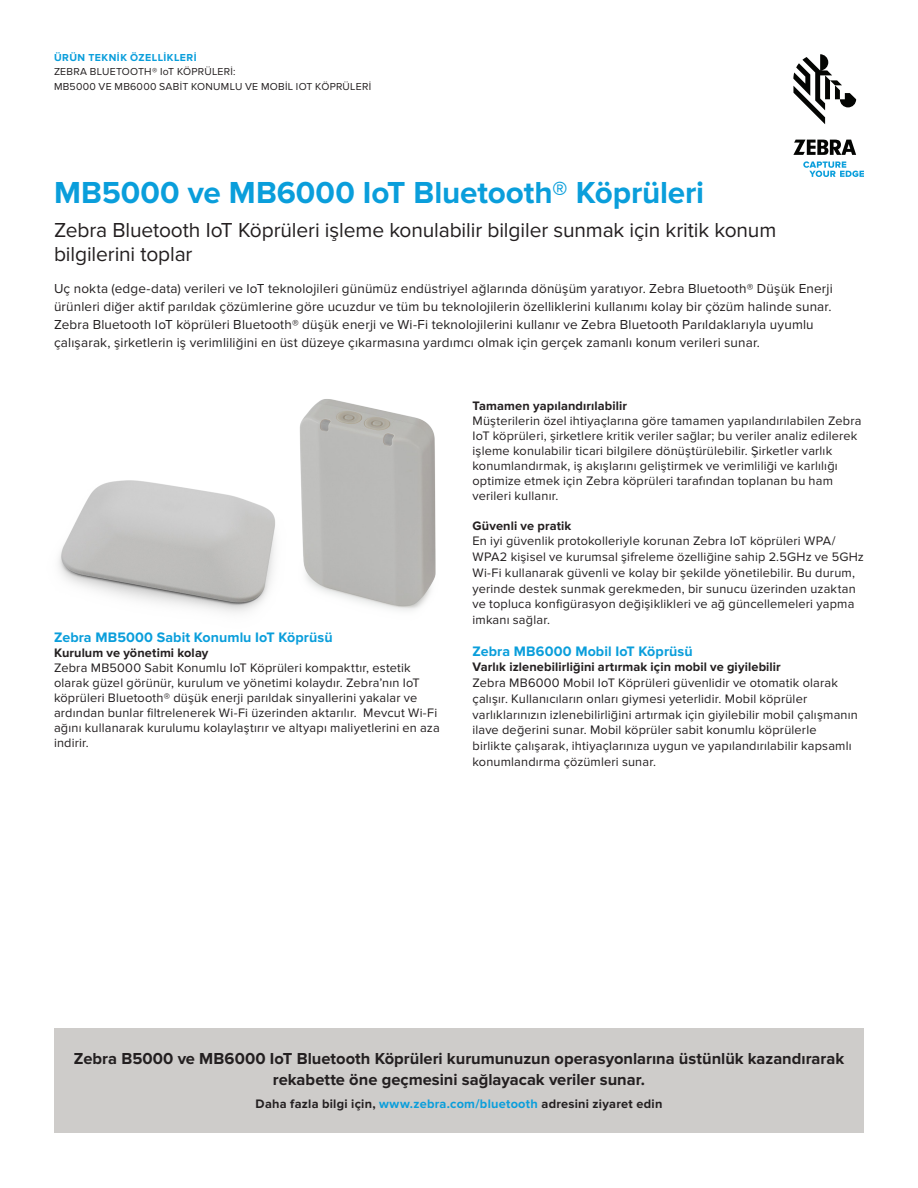
<style>
.page{position:relative;width:918px;height:1188px;background:#fff}
.page>*{position:absolute;margin:0;border:0;box-sizing:border-box;transform-origin:0 0}
.Heading-1-Cover{font:700 31.5px "Proxima Nova";letter-spacing:-.005em;color:#0a9edb}
.Subhead-1-Cover{font:21px/24px "Proxima Nova";letter-spacing:-.005em;color:#231f20}
.CTA-Market_Statement{font:700 16.5px/21px "Proxima Nova";color:#231f20;text-align:center}
.Heading-4{font:700 14.25px "Proxima Nova";letter-spacing:.005em;color:#0a9edb}
.Introduction-Cover{font:13.5px/18px "Proxima Nova";letter-spacing:.01em;color:#231f20}
.Heading-4-2{font:12.75px/15.8px "Proxima Nova";letter-spacing:.015em;color:#231f20}
.Body{font:12.75px/15px "Proxima Nova";letter-spacing:.015em;color:#231f20}
.Call_to_Action{font:700 12.75px "Proxima Nova";letter-spacing:.02em;color:#231f20}
.Heading-4-3{font:700 12.75px "Proxima Nova";letter-spacing:.01em;color:#231f20}
.Zebra_Product_Descri{font:10.5px "Proxima Nova";letter-spacing:.025em;color:#231f20}
.Collateral_Type{font:700 10.5px "Proxima Nova";letter-spacing:.045em;color:#0a9edb}
.s1{font-weight:700}
.s2{color:#0a9edb}
</style>
<div class="page">
<div style="left:54px;top:1028px;width:810px;height:104px;background:#ceccca"></div>
<img style="left:58px;top:399px;width:378px;height:214px">
<svg style="left:793px;top:54px;width:63px;height:70px"></svg>
<svg style="left:793px;top:140px;width:63px;height:15px"></svg>
<svg style="left:803px;top:161px;width:61px;height:16px"></svg>
<p class="Collateral_Type" style="left:54px;top:51px;width:144px">ÜRÜN TEKNIK ÖZELLIKLERI</p>
<p class="Zebra_Product_Descri" style="left:54px;top:66px;width:183px">ZEBRA BLUETOOTH® IoT KÖPRÜLERİ:</p>
<p class="Zebra_Product_Descri" style="left:54px;top:80px;width:319px">MB5000 VE MB6000 SABİT KONUMLU VE MOBİL IOT KÖPRÜLERİ</p>
<p class="Heading-1-Cover" style="left:54px;top:174px;width:652px">MB5000 ve MB6000 IoT Bluetooth® Köprüleri</p>
<p class="Subhead-1-Cover" style="left:54px;top:219px;width:724px">Zebra Bluetooth IoT Köprüleri işleme konulabilir bilgiler sunmak için kritik konum bilgilerini toplar</p>
<p class="Introduction-Cover" style="left:54px;top:280px;width:780px">Uç nokta (edge-data) verileri ve IoT teknolojileri günümüz endüstriyel ağlarında dönüşüm yaratıyor. Zebra Bluetooth® Düşük Enerji ürünleri diğer aktif parıldak çözümlerine göre ucuzdur ve tüm bu teknolojilerin özelliklerini kullanımı kolay bir çözüm halinde sunar.<br>Zebra Bluetooth IoT köprüleri Bluetooth® düşük enerji ve Wi-Fi teknolojilerini kullanır ve Zebra Bluetooth Parıldaklarıyla uyumlu çalışarak, şirketlerin iş verimliliğini en üst düzeye çıkarmasına yardımcı olmak için gerçek zamanlı konum verileri sunar.</p>
<p class="Heading-4" style="left:54px;top:629px;width:280px">Zebra MB5000 Sabit Konumlu IoT Köprüsü</p>
<p class="Heading-4-3" style="left:54px;top:646px;width:156px">Kurulum ve yönetimi kolay</p>
<p class="Body" style="left:54px;top:661px;width:387px">Zebra MB5000 Sabit Konumlu IoT Köprüleri kompakttır, estetik olarak güzel görünür, kurulum ve yönetimi kolaydır. Zebra’nın IoT köprüleri Bluetooth® düşük enerji parıldak sinyallerini yakalar ve ardından bunlar filtrelenerek Wi-Fi üzerinden aktarılır. Mevcut Wi-Fi ağını kullanarak kurulumu kolaylaştırır ve altyapı maliyetlerini en aza indirir.</p>
<p class="Heading-4-3" style="left:472px;top:399px;width:156px">Tamamen yapılandırılabilir</p>
<p class="Body" style="left:472px;top:414px;width:391px">Müşterilerin özel ihtiyaçlarına göre tamamen yapılandırılabilen Zebra IoT köprüleri, şirketlere kritik veriler sağlar; bu veriler analiz edilerek işleme konulabilir ticari bilgilere dönüştürülebilir. Şirketler varlık konumlandırmak, iş akışlarını geliştirmek ve verimliliği ve karlılığı optimize etmek için Zebra köprüleri tarafından toplanan bu ham verileri kullanır.</p>
<p class="Heading-4-2" style="left:472px;top:518px;width:393px"><span class="s1">Güvenli ve pratik<br></span>En iyi güvenlik protokolleriyle korunan Zebra IoT köprüleri WPA/ WPA2 kişisel ve kurumsal şifreleme özelliğine sahip 2.5GHz ve 5GHz Wi-Fi kullanarak güvenli ve kolay bir şekilde yönetilebilir. Bu durum, yerinde destek sunmak gerekmeden, bir sunucu üzerinden uzaktan ve topluca konfigürasyon değişiklikleri ve ağ güncellemeleri yapma imkanı sağlar.</p>
<p class="Heading-4" style="left:472px;top:643px;width:222px">Zebra MB6000 Mobil IoT Köprüsü</p>
<p class="Heading-4-2" style="left:472px;top:659px;width:387px"><span class="s1">Varlık izlenebilirliğini artırmak için mobil ve giyilebilir<br></span>Zebra MB6000 Mobil IoT Köprüleri güvenlidir ve otomatik olarak çalışır. Kullanıcıların onları giymesi yeterlidir. Mobil köprüler varlıklarınızın izlenebilirliğini artırmak için giyilebilir mobil çalışmanın ilave değerini sunar. Mobil köprüler sabit konumlu köprülerle birlikte çalışarak, ihtiyaçlarınıza uygun ve yapılandırılabilir kapsamlı konumlandırma çözümleri sunar.</p>
<p class="CTA-Market_Statement" style="left:74px;top:1048px;width:772px">Zebra B5000 ve MB6000 IoT Bluetooth Köprüleri kurumunuzun operasyonlarına üstünlük kazandırarak rekabette öne geçmesini sağlayacak veriler sunar.</p>
<p class="Call_to_Action" style="left:256px;top:1096px;width:408px">Daha fazla bilgi için, <span class="s2">www.zebra.com/bluetooth</span> adresini ziyaret edin</p>
</div>
